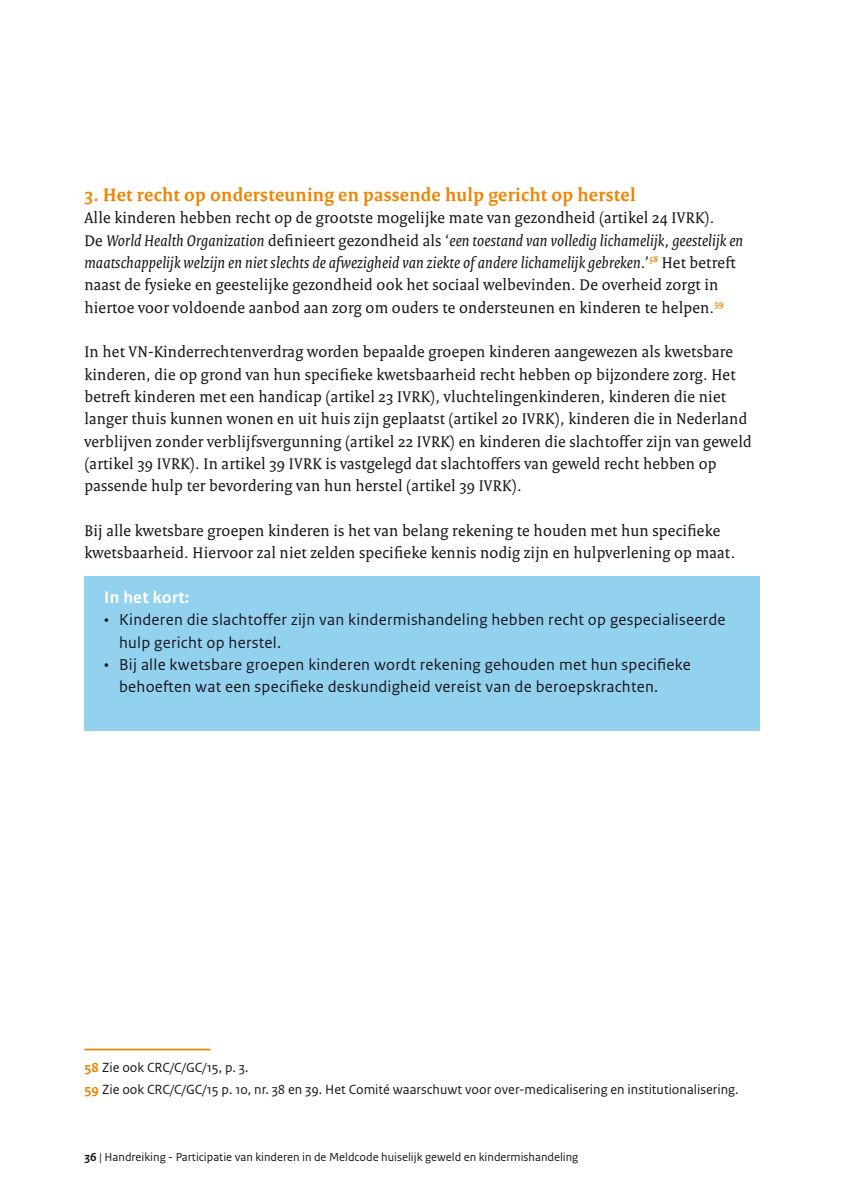
<style>
.page{position:relative;width:844px;height:1191px;background:#fff}
.page>*{position:absolute;margin:0;border:0;box-sizing:border-box;transform-origin:0 0}
.t1{font:700 19.25px "Rijksoverheid Serif";letter-spacing:.015em;color:#ef8400}
.t2{font:700 17.5px "Rijksoverheid Sans Text";letter-spacing:.015em;color:#fff}
.t3{font:16.62px/22.4px "Rijksoverheid Serif";letter-spacing:.015em;color:#1a171c}
.t4{font:16.62px/22.4px "Rijksoverheid Sans Text";letter-spacing:.015em;color:#1a171c}
.t5{font:14px/22.4px "Rijksoverheid Sans Text";color:#1a171c}
.t6{font:12.25px "Rijksoverheid Sans Text";color:#1a171c}
.s1{font-style:italic}
.s2{font-weight:700;color:#ef8400}
.s3{font-weight:700}
</style>
<div class="page">
<div style="left:84px;top:576px;width:675px;height:154px;background:#93d2ef"></div>
<hr style="left:84px;top:1048px;width:126px;height:2px;background:#ef8400">
<p class="t1" style="left:84px;top:183px;width:552px">3. Het recht op ondersteuning en passende hulp gericht op herstel</p>
<p class="t3" style="left:84px;top:207px;width:660px">Alle kinderen hebben recht op de grootste mogelijke mate van gezondheid (artikel 24 IVRK).<br>De <span class="s1">World Health Organization</span> definieert gezondheid als ‘<span class="s1">een toestand van volledig lichamelijk, geestelijk en maatschappelijk welzijn en niet slechts de afwezigheid van ziekte of andere lichamelijk gebreken</span>.’<sup>58</sup> Het betreft naast de fysieke en geestelijke gezondheid ook het sociaal welbevinden. De overheid zorgt in hiertoe voor voldoende aanbod aan zorg om ouders te ondersteunen en kinderen te helpen.<sup>59</sup></p>
<p class="t3" style="left:84px;top:340px;width:668px">In het VN-Kinderrechtenverdrag worden bepaalde groepen kinderen aangewezen als kwetsbare kinderen, die op grond van hun specifieke kwetsbaarheid recht hebben op bijzondere zorg. Het betreft kinderen met een handicap (artikel 23 IVRK), vluchtelingenkinderen, kinderen die niet langer thuis kunnen wonen en uit huis zijn geplaatst (artikel 20 IVRK), kinderen die in Nederland verblijven zonder verblijfsvergunning (artikel 22 IVRK) en kinderen die slachtoffer zijn van geweld (artikel 39 IVRK). In artikel 39 IVRK is vastgelegd dat slachtoffers van geweld recht hebben op passende hulp ter bevordering van hun herstel (artikel 39 IVRK).</p>
<p class="t3" style="left:84px;top:519px;width:652px">Bij alle kwetsbare groepen kinderen is het van belang rekening te houden met hun specifieke kwetsbaarheid. Hiervoor zal niet zelden specifieke kennis nodig zijn en hulpverlening op maat.</p>
<p class="t2" style="left:104px;top:587px;width:87px">In het kort:</p>
<p class="t4" style="left:119px;top:609px;width:608px;text-indent:-15px">• Kinderen die slachtoffer zijn van kindermishandeling hebben recht op gespecialiseerde hulp gericht op herstel.</p>
<p class="t4" style="left:119px;top:653px;width:573px;text-indent:-15px">• Bij alle kwetsbare groepen kinderen wordt rekening gehouden met hun specifieke behoeften wat een specifieke deskundigheid vereist van de beroepskrachten.</p>
<p class="t5" style="left:84px;top:1056px;width:655px"><span class="s2">58</span> Zie ook CRC/C/GC/15, p. 3.<br><span class="s2">59</span> Zie ook CRC/C/GC/15 p. 10, nr. 38 en 39. Het Comité waarschuwt voor over-medicalisering en institutionalisering.</p>
<p class="t6" style="left:84px;top:1150px;width:495px"><span class="s3">36</span> | Handreiking - Participatie van kinderen in de Meldcode huiselijk geweld en kindermishandeling</p>
</div>
